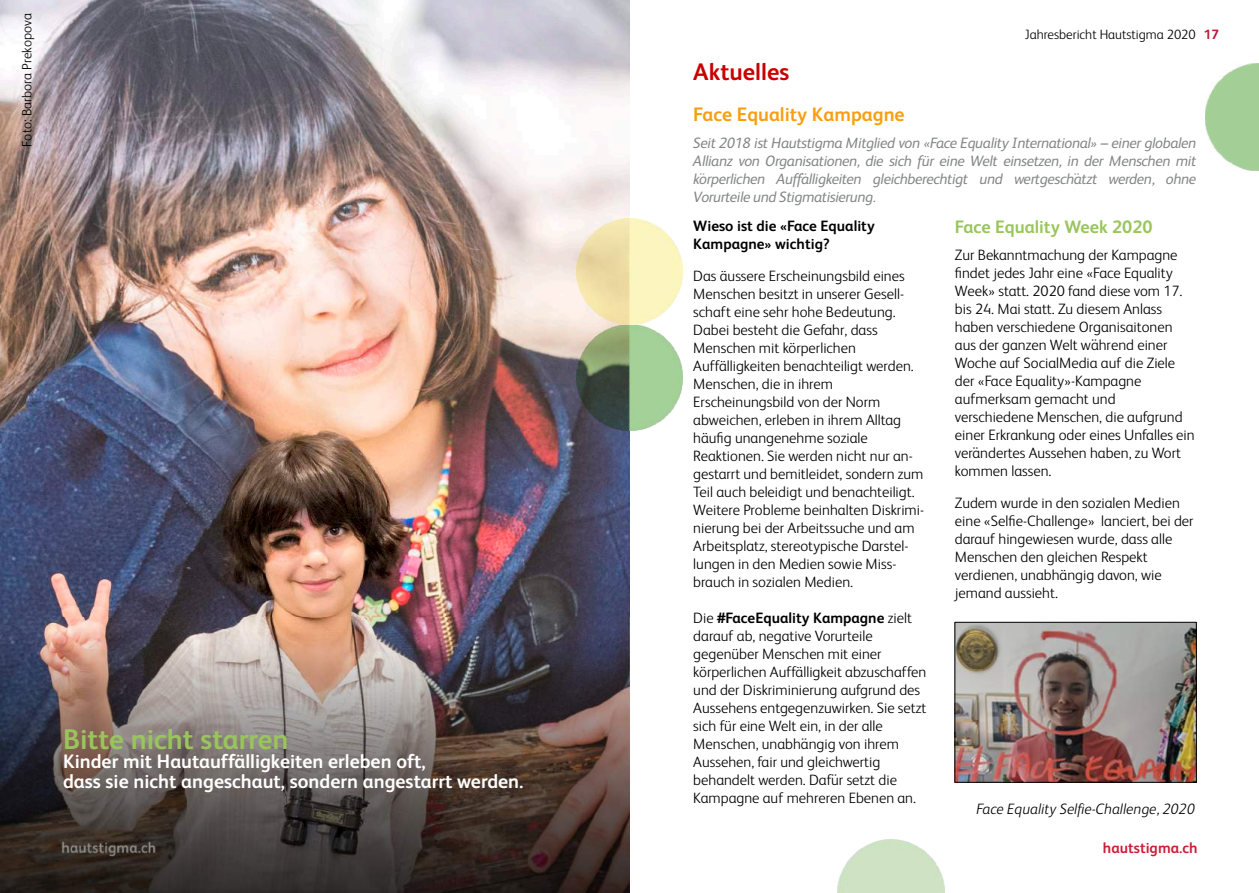
<style>
.page{position:relative;width:1259px;height:893px;background:#fff}
.page>*{position:absolute;margin:0;border:0;box-sizing:border-box;transform-origin:0 0}
.t1{font:700 28.5px "FS Albert";color:#99c55c}
.t2{font:700 24px "FS Albert";color:#ca0000}
.t3{font:700 19.5px/19.5px "FS Albert";color:#fff}
.t4{font:700 19.5px "FS Albert";color:#f69f11}
.t5{font:700 18px "FS Albert";color:#99c55c}
.t6{font:300 15px/18px "FS Albert";color:#000}
.t7{font:italic 15px/18px "FS Albert";letter-spacing:-.025em;color:#848786;text-align:justify}
.t8{font:700 15px/18px "FS Albert";color:#000}
.t9{font:italic 300 15px "FS Albert";color:#000}
.t10{font:700 15px "FS Albert";color:#c91e36}
.t11{font:300 13.5px "FS Albert";color:#000}
.t12{font:700 13.5px "FS Albert";color:#b91a34}
.s1{font-family:"Lucida Grande";font-style:normal}
.s2{font-weight:700}
.s3{font-family:"Lucida Grande";font-weight:400}
</style>
<div class="page">
<img style="left:0;top:0;width:629px;height:618px">
<img style="left:0;top:618px;width:629px;height:275px">
<img style="left:576px;top:218px;width:106px;height:213px">
<img style="left:1205px;top:64px;width:54px;height:106px">
<img style="left:956px;top:624px;width:238px;height:157px">
<div style="left:954px;top:622px;width:242px;height:161px;border:1px solid #000"></div>
<img style="left:838px;top:840px;width:106px;height:53px">
<p class="t11" style="left:21px;top:147px;width:136px;rotate:-90deg">Foto: Barbora Prekopova</p>
<h1 class="t1" style="left:63px;top:727px;width:227px">Bitte nicht starren</h1>
<h3 class="t3" style="left:63px;top:753px;width:462px">Kinder mit Hautauffälligkeiten erleben oft,<br>dass sie nicht angeschaut, sondern angestarrt werden.</h3>
<p class="t11" style="left:1025px;top:29px;width:172px">Jahresbericht Hautstigma 2020</p>
<h2 class="t2" style="left:693px;top:62px;width:97px">Aktuelles</h2>
<h3 class="t4" style="left:693px;top:106px;width:213px">Face Equality Kampagne</h3>
<p class="t7" style="left:693px;top:135px;width:504px">Seit 2018 ist Hautstigma Mitglied von «Face Equality International» – einer globalen Allianz von Organisationen, die sich für eine Welt einsetzen, in der Menschen mit ko<span class="s1">̈</span>rperlichen Auffa<span class="s1">̈</span>lligkeiten gleichberechtigt und wertgescha<span class="s1">̈</span>tzt werden, ohne Vorurteile und Stigmatisierung.</p>
<p class="t8" style="left:693px;top:218px;width:183px">Wieso ist die «Face Equality<br>Kampagne» wichtig?</p>
<p class="t6" style="left:693px;top:268px;width:232px">Das äussere Erscheinungsbild eines Menschen besitzt in unserer Gesell&shy;schaft eine sehr hohe Bedeutung.<br>Dabei besteht die Gefahr, dass Menschen mit körperlichen Auffälligkeiten benachteiligt werden.<br>Menschen, die in ihrem Erscheinungsbild von der Norm abweichen, erleben in ihrem Alltag häufig unangenehme soziale Reaktionen. Sie werden nicht nur an&shy;gestarrt und bemitleidet, sondern zum Teil auch beleidigt und benachteiligt.<br>Weitere Probleme beinhalten Diskrimi&shy;nierung bei der Arbeitssuche und am Arbeitsplatz, stereotypische Darstel&shy;lungen in den Medien sowie Miss&shy;brauch in sozialen Medien.</p>
<p class="t6" style="left:693px;top:610px;width:235px">Die <span class="s2">#FaceEquality Kampagne</span> zielt darauf ab, negative Vorurteile gegenüber Menschen mit einer körperlichen Auffälligkeit abzuschaffen und der Diskriminierung aufgrund des Aussehens entgegenzuwirken. Sie setzt sich für eine Welt ein, in der alle Menschen, unabha<span class="s3">̈</span>ngig von ihrem Aussehen, fair und gleichwertig behandelt werden. Dafu<span class="s3">̈</span>r setzt die Kampagne auf mehreren Ebenen an.</p>
<p class="t5" style="left:955px;top:220px;width:199px">Face Equality Week 2020</p>
<p class="t6" style="left:955px;top:247px;width:241px">Zur Bekanntmachung der Kampagne findet jedes Jahr eine «Face Equality Week» statt. 2020 fand diese vom 17. bis 24. Mai statt. Zu diesem Anlass haben verschiedene Organisaitonen aus der ganzen Welt wa<span class="s3">̈</span>hrend einer Woche auf SocialMedia auf die Ziele der «Face Equality»-Kampagne aufmerksam gemacht und verschiedene Menschen, die aufgrund einer Erkrankung oder eines Unfalles ein vera<span class="s3">̈</span>ndertes Aussehen haben, zu Wort kommen lassen.</p>
<p class="t6" style="left:955px;top:495px;width:240px">Zudem wurde in den sozialen Medien eine «Selfie-Challenge» lanciert, bei der darauf hingewiesen wurde, dass alle<br>Menschen den gleichen Respekt verdienen, unabhängig davon, wie jemand aussieht.</p>
<p class="t9" style="left:976px;top:802px;width:220px">Face Equality Selfie-Challenge, 2020</p>
<p class="t12" style="left:1203px;top:29px;width:17px">17</p>
<p class="t10" style="left:1103px;top:841px;width:96px">hautstigma.ch</p>
</div>
